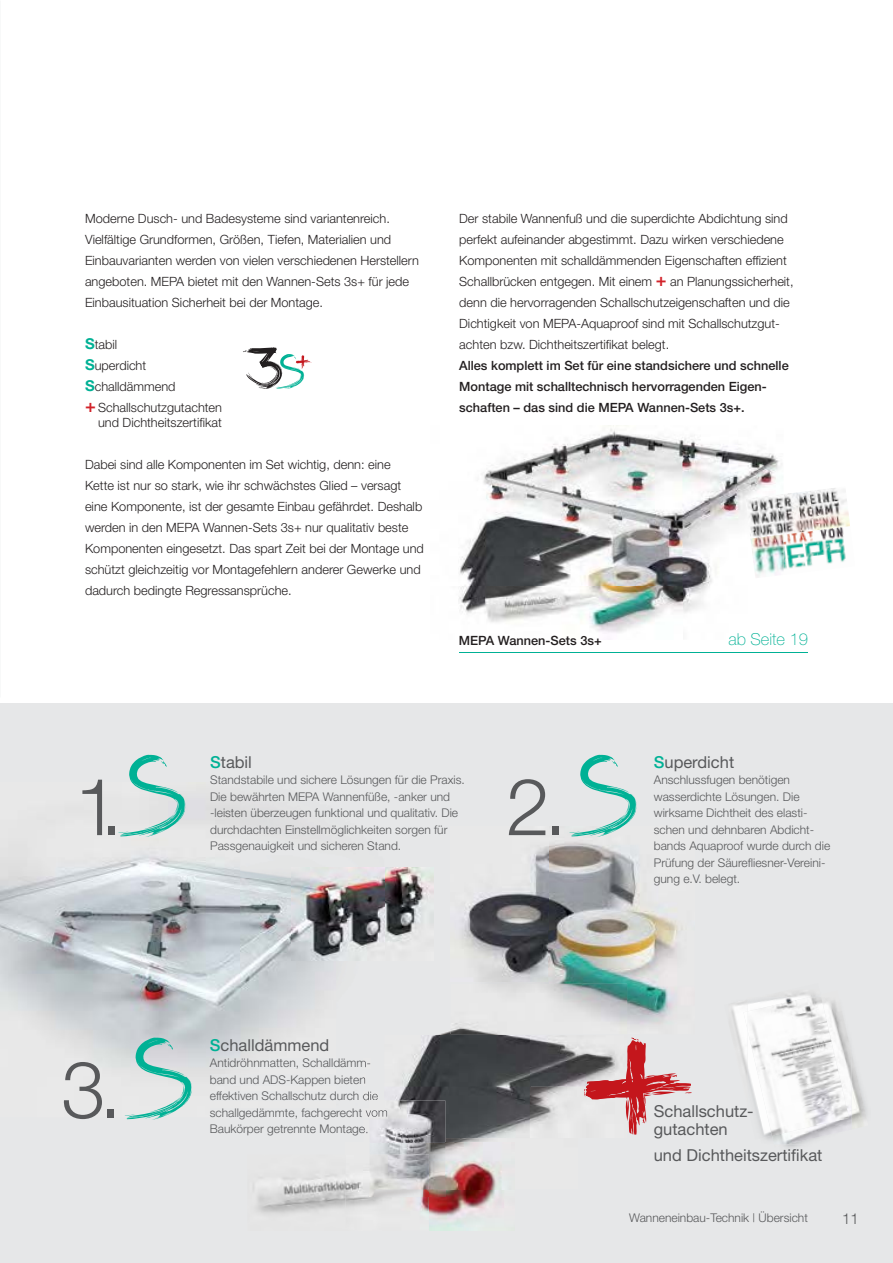
<style>
.page{position:relative;width:893px;height:1263px;background:#fff}
.page>*{position:absolute;margin:0;border:0;box-sizing:border-box;transform-origin:0 0}
.t1{font:300 79.2px "Helvetica Neue";color:#58595b}
.t2{font:16.5px/18px "Helvetica Neue";color:#58595b}
.t3{font:100 16.5px "Helvetica Neue";color:#00b195}
.t4{font:300 15px "Helvetica Neue";color:#58595b}
.t5{font:300 12.75px/21px "Helvetica Neue";color:#231f20}
.t6{font:500 12.75px/21px "Helvetica Neue";color:#231f20}
.t7{font:300 12px/16.5px "Helvetica Neue";color:#58595b}
.s1{font-weight:700;font-size:15px;color:#00b195}
.s2{font-weight:500;font-size:18px;color:#d2232a}
.s3{font-weight:500;color:#00b195}
</style>
<div class="page">
<img style="left:458px;top:428px;width:324px;height:205px">
<div style="left:0;top:704px;width:893px;height:559px;background:#e6e7e8"></div>
<img style="left:0;top:807px;width:240px;height:260px">
<img style="left:240px;top:878px;width:93px;height:176px">
<img style="left:210px;top:1058px;width:30px;height:9px">
<img style="left:548px;top:842px;width:135px;height:183px">
<img style="left:461px;top:846px;width:87px;height:138px">
<img style="left:292px;top:867px;width:142px;height:93px">
<svg style="left:243px;top:347px;width:67px;height:42px"></svg>
<svg style="left:118px;top:755px;width:68px;height:82px"></svg>
<svg style="left:569px;top:755px;width:68px;height:82px"></svg>
<svg style="left:125px;top:1037px;width:67px;height:83px"></svg>
<img style="left:731px;top:992px;width:83px;height:87px">
<img style="left:743px;top:994px;width:73px;height:37px">
<img style="left:784px;top:1056px;width:82px;height:91px">
<img style="left:772px;top:1047px;width:80px;height:97px">
<img style="left:748px;top:997px;width:101px;height:139px">
<img style="left:783px;top:491px;width:26px;height:40px">
<img style="left:809px;top:488px;width:41px;height:43px">
<img style="left:783px;top:531px;width:31px;height:40px">
<img style="left:814px;top:526px;width:36px;height:38px">
<img style="left:746px;top:494px;width:37px;height:45px">
<img style="left:750px;top:534px;width:33px;height:44px">
<img style="left:399px;top:1031px;width:131px;height:107px">
<img style="left:530px;top:1039px;width:54px;height:86px">
<img style="left:445px;top:1138px;width:45px;height:5px">
<img style="left:450px;top:984px;width:177px;height:50px">
<svg style="left:584px;top:1037px;width:108px;height:98px"></svg>
<img style="left:585px;top:1079px;width:42px;height:20px">
<svg style="left:363px;top:1060px;width:7px;height:8px"></svg>
<svg style="left:363px;top:1077px;width:3px;height:7px"></svg>
<img style="left:363px;top:1091px;width:15px;height:9px">
<svg style="left:363px;top:1110px;width:7px;height:24px"></svg>
<img style="left:378px;top:1100px;width:67px;height:43px">
<img style="left:378px;top:1100px;width:6px;height:8px">
<img style="left:378px;top:1108px;width:10px;height:11px">
<img style="left:370px;top:1108px;width:14px;height:9px">
<img style="left:253px;top:1174px;width:93px;height:40px">
<img style="left:429px;top:1189px;width:67px;height:42px">
<img style="left:378px;top:1143px;width:124px;height:46px">
<img style="left:429px;top:1189px;width:16px;height:7px">
<img style="left:346px;top:1176px;width:83px;height:37px">
<img style="left:363px;top:1154px;width:66px;height:35px">
<hr style="left:459px;top:652px;width:349px;height:1px;background:#00b195">
<p class="t5" style="left:85px;top:207px;width:335px">Moderne Dusch- und Badesysteme sind variantenreich.<br>Vielfältige Grund formen, Größen, Tiefen, Materialien und Einbau varianten werden von vielen verschiedenen Herstellern angeboten. MEPA bietet mit den Wannen-Sets 3s+ für jede Einbausituation Sicherheit bei der Montage.</p>
<p class="t5" style="left:85px;top:333px;width:139px"><span class="s1">S</span>tabil<br><span class="s1">S</span>uperdicht<br><span class="s1">S</span>challdämmend<br><span class="s2">+</span> Schallschutzgutachten</p>
<p class="t5" style="left:98px;top:411px;width:125px">und Dichtheitszertifikat</p>
<p class="t5" style="left:85px;top:453px;width:340px">Dabei sind alle Komponenten im Set wichtig, denn: eine<br>Kette ist nur so stark, wie ihr schwächstes Glied – versagt eine Kom ponente, ist der gesamte Einbau gefährdet. Deshalb werden in den MEPA Wannen-Sets 3s+ nur qualitativ beste Kompo nen ten eingesetzt. Das spart Zeit bei der Montage und schützt gleich zeitig vor Montagefehlern anderer Gewerke und dadurch bedingte Regressansprüche.</p>
<p class="t5" style="left:459px;top:207px;width:336px">Der stabile Wannenfuß und die superdichte Abdichtung sind perfekt aufeinander abgestimmt. Dazu wirken verschiedene Komponenten mit schalldämmenden Eigenschaften effizient Schall brücken entgegen. Mit einem <span class="s2">+</span> an Planungssicherheit, denn die hervorragenden Schallschutzeigenschaften und die Dichtigkeit von MEPA-Aquaproof sind mit Schallschutzgut&shy;achten bzw. Dichtheitszertifikat belegt.</p>
<p class="t6" style="left:459px;top:354px;width:331px">Alles komplett im Set für eine standsichere und schnelle<br>Montage mit schalltechnisch hervorragenden Eigen&shy;schaften – das sind die MEPA Wannen-Sets 3s+.</p>
<p class="t6" style="left:459px;top:629px;width:144px">MEPA Wannen-Sets 3s+</p>
<p class="t3" style="left:728px;top:629px;width:81px">ab Seite 19</p>
<p class="t2" style="left:210px;top:753px;width:43px"><span class="s3">S</span>tabil</p>
<p class="t7" style="left:210px;top:771px;width:256px">Standstabile und sichere Lösungen für die Praxis.<br>Die bewährten MEPA Wannenfüße, -anker und -leisten überzeugen funktional und qualitativ. Die durchdachten Einstellmöglichkeiten sorgen für Passgenauigkeit und sicheren Stand.</p>
<h1 class="t1" style="left:75px;top:758px;width:50px">1.</h1>
<h1 class="t1" style="left:506px;top:758px;width:62px">2.</h1>
<h1 class="t1" style="left:61px;top:1041px;width:62px">3.</h1>
<p class="t2" style="left:210px;top:1035px;width:121px"><span class="s3">S</span>challdämmend</p>
<p class="t7" style="left:210px;top:1054px;width:180px">Antidröhnmatten, Schalldämm&shy;band und ADS-Kappen bieten effektiven Schallschutz durch die schallgedämmte, fachgerecht vom<br>Baukörper getrennte Montage.</p>
<p class="t2" style="left:654px;top:753px;width:82px"><span class="s3">S</span>uperdicht</p>
<p class="t7" style="left:654px;top:771px;width:178px">Anschlussfugen benötigen wasserdichte Lösungen. Die wirksame Dichtheit des elasti&shy;schen und dehnbaren Abdicht&shy;bands Aquaproof wurde durch die<br>Prüfung der Säurefliesner-Vereini&shy;gung e.V. belegt.</p>
<p class="t2" style="left:654px;top:1101px;width:101px">Schallschutz - gutachten</p>
<p class="t2" style="left:654px;top:1146px;width:170px">und Dichtheitszertifikat</p>
<p class="t7" style="left:629px;top:1209px;width:180px">Wanneneinbau-Technik | Übersicht</p>
<p class="t4" style="left:842px;top:1209px;width:18px">11</p>
</div>
